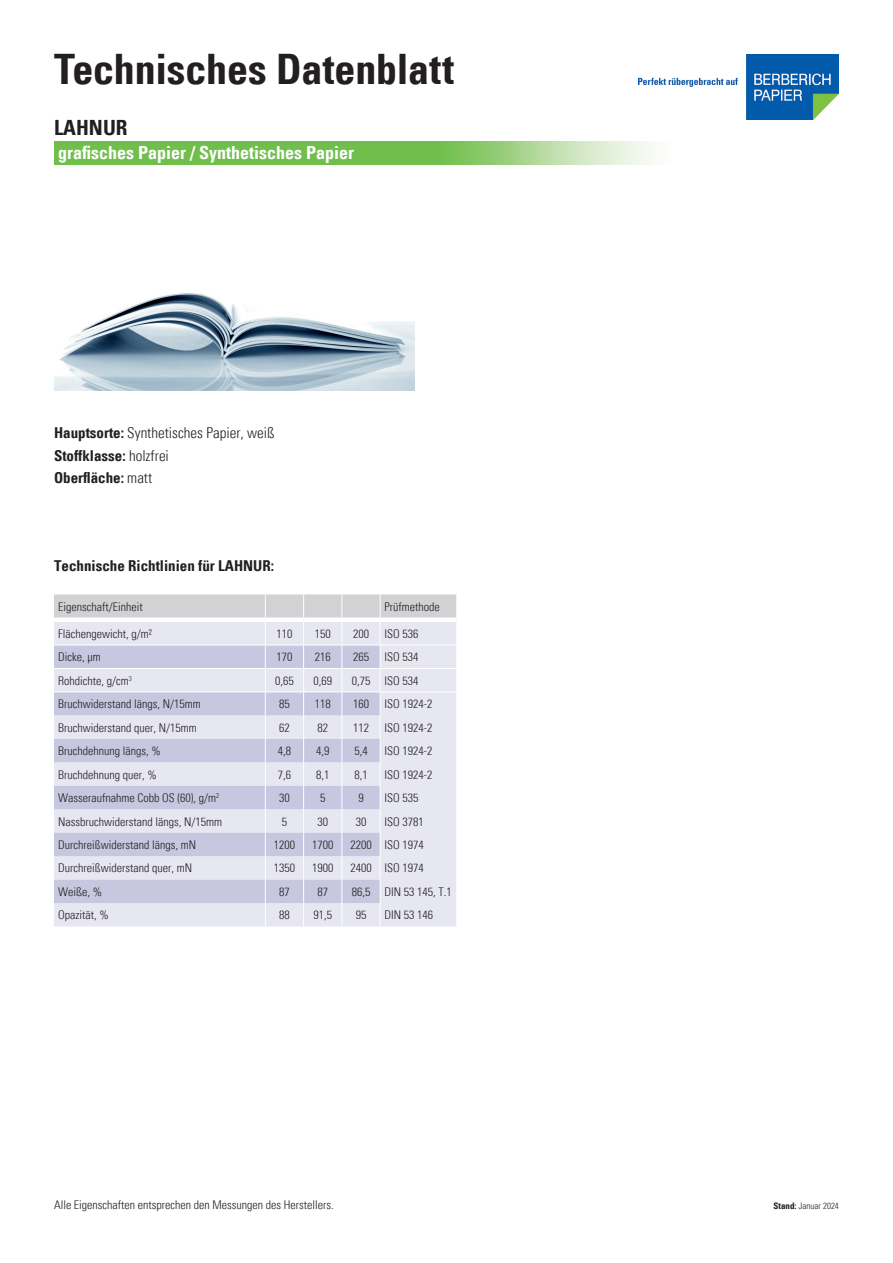
<style>
.page{position:relative;width:893px;height:1263px;background:#fff}
.page>*{position:absolute;margin:0;border:0;box-sizing:border-box;transform-origin:0 0}
.t1{font:700 condensed 42px "Univers";letter-spacing:-.005em;color:#231f20}
.t2{font:700 condensed 21px "Univers";color:#231f20}
.t3{font:700 condensed 18px "Univers";color:#fff}
.t4{font:300 condensed 15px/22.5px "Univers";color:#231f20}
.t5{font:700 condensed 15px "Univers";color:#231f20}
.t6{font:300 condensed 12px "Univers";color:#231f20}
.t7{font:300 condensed 9px "Univers";color:#231f20}
.s1{font-weight:700}
</style>
<div class="page">
<svg style="left:54px;top:141px;width:598px;height:24px;background:#89c96a"></svg>
<img style="left:54px;top:293px;width:360px;height:97px">
<img style="left:638px;top:54px;width:201px;height:65px">
<svg style="left:54px;top:594px;width:402px;height:332px;background:#dadbe9"></svg>
<div style="left:54px;top:617px;width:211px;height:5px;background:#fff"></div>
<div style="left:265px;top:617px;width:39px;height:5px;background:#fff"></div>
<div style="left:304px;top:617px;width:38px;height:5px;background:#fff"></div>
<div style="left:342px;top:617px;width:38px;height:5px;background:#fff"></div>
<div style="left:380px;top:617px;width:76px;height:5px;background:#fff"></div>
<h1 class="t1" style="left:54px;top:51px;width:402px">Technisches Datenblatt</h1>
<h2 class="t2" style="left:54px;top:118px;width:75px">LAHNUR</h2>
<h3 class="t3" style="left:58px;top:145px;width:297px">grafisches Papier / Synthetisches Papier</h3>
<p class="t4" style="left:54px;top:423px;width:222px"><span class="s1">Hauptsorte:</span> Synthetisches Papier, weiß<br><span class="s1">Stoffklasse:</span> holzfrei<br><span class="s1">Oberfläche:</span> matt</p>
<p class="t5" style="left:54px;top:559px;width:222px">Technische Richtlinien für LAHNUR:</p>
<p class="t6" style="left:58px;top:602px;width:86px">Eigenschaft/Einheit</p>
<p class="t6" style="left:384px;top:602px;width:57px">Prüfmethode</p>
<p class="t6" style="left:58px;top:628px;width:95px">Flächengewicht, g/m²</p>
<p class="t6" style="left:276px;top:628px;width:17px">110</p>
<p class="t6" style="left:315px;top:628px;width:17px">150</p>
<p class="t6" style="left:353px;top:628px;width:17px">200</p>
<p class="t6" style="left:384px;top:628px;width:35px">ISO 536</p>
<p class="t6" style="left:58px;top:652px;width:44px">Dicke, µm</p>
<p class="t6" style="left:276px;top:652px;width:17px">170</p>
<p class="t6" style="left:315px;top:652px;width:17px">216</p>
<p class="t6" style="left:353px;top:652px;width:17px">265</p>
<p class="t6" style="left:384px;top:652px;width:35px">ISO 534</p>
<p class="t6" style="left:58px;top:675px;width:75px">Rohdichte, g/cm<sup>3</sup></p>
<p class="t6" style="left:275px;top:675px;width:20px">0,65</p>
<p class="t6" style="left:313px;top:675px;width:20px">0,69</p>
<p class="t6" style="left:352px;top:675px;width:68px">0,75 ISO 534</p>
<p class="t6" style="left:58px;top:699px;width:144px">Bruchwiderstand längs, N/15mm</p>
<p class="t6" style="left:279px;top:699px;width:12px">85</p>
<p class="t6" style="left:315px;top:699px;width:17px">118</p>
<p class="t6" style="left:353px;top:699px;width:17px">160</p>
<p class="t6" style="left:384px;top:699px;width:49px">ISO 1924-2</p>
<p class="t6" style="left:58px;top:722px;width:140px">Bruchwiderstand quer, N/15mm</p>
<p class="t6" style="left:279px;top:722px;width:12px">62</p>
<p class="t6" style="left:317px;top:722px;width:12px">82</p>
<p class="t6" style="left:353px;top:722px;width:17px">112</p>
<p class="t6" style="left:384px;top:722px;width:49px">ISO 1924-2</p>
<p class="t6" style="left:58px;top:746px;width:104px">Bruchdehnung längs, %</p>
<p class="t6" style="left:278px;top:746px;width:15px">4,8</p>
<p class="t6" style="left:316px;top:746px;width:15px">4,9</p>
<p class="t6" style="left:354px;top:746px;width:15px">5,4</p>
<p class="t6" style="left:384px;top:746px;width:49px">ISO 1924-2</p>
<p class="t6" style="left:58px;top:769px;width:100px">Bruchdehnung quer, %</p>
<p class="t6" style="left:278px;top:769px;width:15px">7,6</p>
<p class="t6" style="left:316px;top:769px;width:15px">8,1</p>
<p class="t6" style="left:354px;top:769px;width:15px">8,1</p>
<p class="t6" style="left:384px;top:769px;width:49px">ISO 1924-2</p>
<p class="t6" style="left:58px;top:793px;width:163px">Wasseraufnahme Cobb OS (60), g/m<sup>2</sup></p>
<p class="t6" style="left:279px;top:793px;width:12px">30</p>
<p class="t6" style="left:320px;top:793px;width:7px">5</p>
<p class="t6" style="left:358px;top:793px;width:7px">9</p>
<p class="t6" style="left:384px;top:793px;width:35px">ISO 535</p>
<p class="t6" style="left:58px;top:816px;width:165px">Nassbruchwiderstand längs, N/15mm</p>
<p class="t6" style="left:282px;top:816px;width:7px">5</p>
<p class="t6" style="left:317px;top:816px;width:12px">30</p>
<p class="t6" style="left:356px;top:816px;width:12px">30</p>
<p class="t6" style="left:384px;top:816px;width:41px">ISO 3781</p>
<p class="t6" style="left:58px;top:840px;width:139px">Durchreißwiderstand längs, mN</p>
<p class="t6" style="left:274px;top:840px;width:23px">1200</p>
<p class="t6" style="left:312px;top:840px;width:23px">1700</p>
<p class="t6" style="left:350px;top:840px;width:75px">2200 ISO 1974</p>
<p class="t6" style="left:58px;top:863px;width:135px">Durchreißwiderstand quer, mN</p>
<p class="t6" style="left:274px;top:863px;width:23px">1350</p>
<p class="t6" style="left:312px;top:863px;width:23px">1900</p>
<p class="t6" style="left:350px;top:863px;width:75px">2400 ISO 1974</p>
<p class="t6" style="left:58px;top:887px;width:45px">Weiße, %</p>
<p class="t6" style="left:279px;top:887px;width:12px">87</p>
<p class="t6" style="left:317px;top:887px;width:12px">87</p>
<p class="t6" style="left:352px;top:887px;width:101px">86,5 DIN 53 145, T.1</p>
<p class="t6" style="left:58px;top:910px;width:52px">Opazität, %</p>
<p class="t6" style="left:279px;top:910px;width:12px">88</p>
<p class="t6" style="left:313px;top:910px;width:20px">91,5</p>
<p class="t6" style="left:356px;top:910px;width:12px">95</p>
<p class="t6" style="left:384px;top:910px;width:50px">DIN 53 146</p>
<p class="t6" style="left:54px;top:1200px;width:281px">Alle Eigenschaften entsprechen den Messungen des Herstellers.</p>
<p class="t7" style="left:773px;top:1202px;width:67px"><span class="s1">Stand:</span> Januar 2024</p>
</div>
